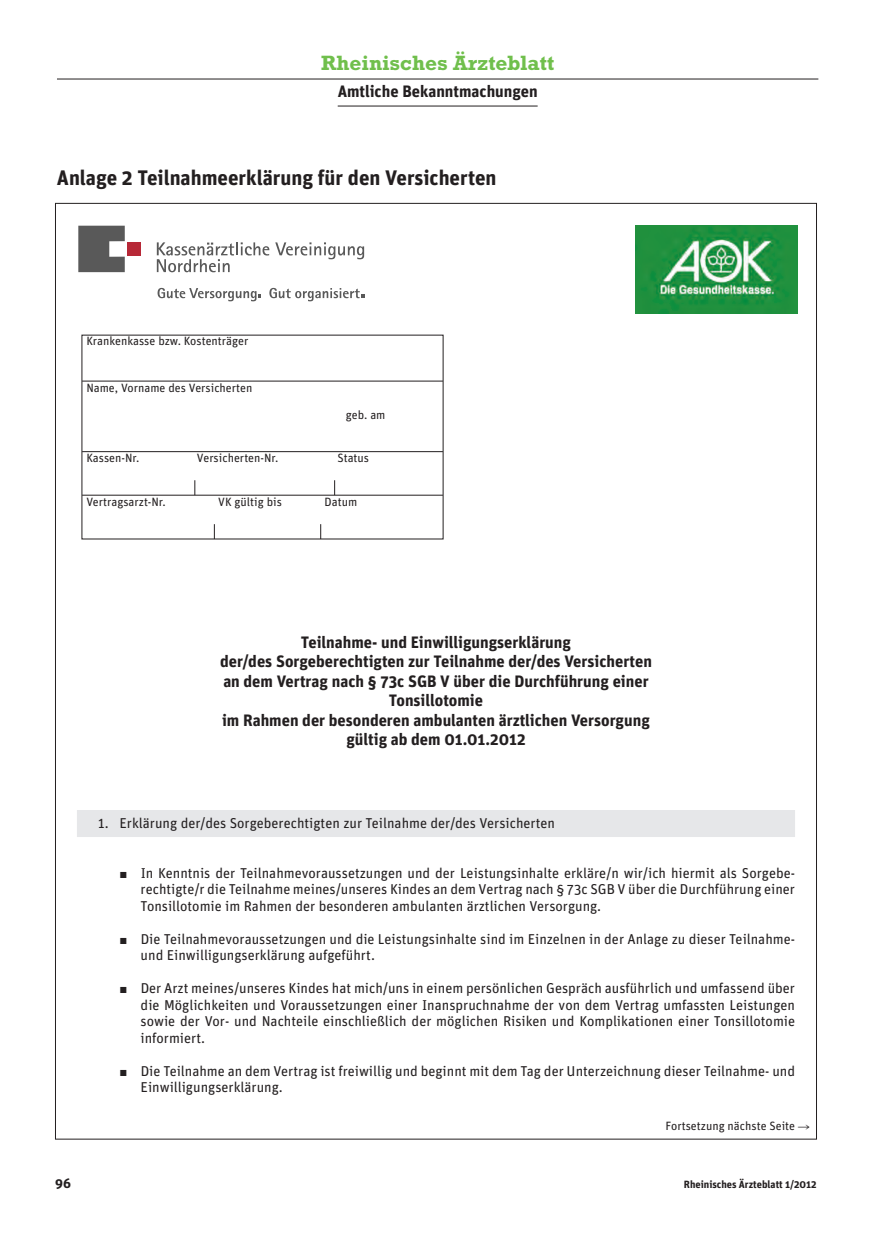
<style>
.page{position:relative;width:872px;height:1234px;background:#fff}
.page>*{position:absolute;margin:0;border:0;box-sizing:border-box;transform-origin:0 0}
.t1{font:700 21px "Unit";color:#231f20}
.t2{font:700 21px "Rockwell";color:#70bf4c}
.t3{font:700 16.5px/19.5px "Unit";color:#231f20;text-align:center}
.t4{font:14.25px/16.5px "Unit";color:#231f20;text-align:justify}
.t5{font:700 13.5px "Unit";color:#231f20}
.t6{font:12px "Unit";color:#231f20}
.t7{font:700 10.5px "Unit";color:#231f20}
</style>
<div class="page">
<div style="left:77px;top:809px;width:718px;height:18px;background:#e6e7e9"></div>
<div style="left:77px;top:827px;width:718px;height:9px;background:#e6e7e9"></div>
<hr style="left:57px;top:79px;width:761px;height:1px;background:#231f20">
<hr style="left:338px;top:106px;width:199px;height:1px;background:#231f20">
<img style="left:635px;top:225px;width:162px;height:88px">
<svg style="left:157px;top:242px;width:112px;height:30px"></svg>
<svg style="left:275px;top:242px;width:89px;height:17px"></svg>
<svg style="left:78px;top:226px;width:47px;height:46px"></svg>
<div style="left:127px;top:242px;width:13px;height:13px;background:#b72837"></div>
<svg style="left:158px;top:288px;width:103px;height:13px"></svg>
<svg style="left:269px;top:288px;width:95px;height:13px"></svg>
<hr style="left:82px;top:381px;width:361px;height:1px;background:#231f20">
<hr style="left:82px;top:451px;width:361px;height:1px;background:#231f20">
<hr style="left:82px;top:495px;width:361px;height:1px;background:#231f20">
<svg style="left:214px;top:524px;width:1px;height:15px"></svg>
<svg style="left:320px;top:524px;width:1px;height:15px"></svg>
<svg style="left:195px;top:480px;width:1px;height:15px"></svg>
<svg style="left:334px;top:480px;width:1px;height:15px"></svg>
<p class="t2" style="left:321px;top:56px;width:235px">Rheinisches Ärzteblatt</p>
<p class="t3" style="left:338px;top:83px;width:201px">Amtliche Bekanntmachungen</p>
<p class="t1" style="left:57px;top:170px;width:441px">Anlage 2 Teilnahmeerklärung für den Versicherten</p>
<p class="t6" style="left:86px;top:337px;width:163px">Krankenkasse bzw. Kostenträger</p>
<p class="t6" style="left:86px;top:383px;width:168px">Name, Vorname des Versicherten</p>
<p class="t6" style="left:346px;top:410px;width:41px">geb. am</p>
<p class="t6" style="left:86px;top:454px;width:55px">Kassen-Nr.</p>
<p class="t6" style="left:197px;top:454px;width:83px">Versicherten-Nr.</p>
<p class="t6" style="left:337px;top:454px;width:33px">Status</p>
<p class="t6" style="left:86px;top:497px;width:81px">Vertragsarzt-Nr.</p>
<p class="t6" style="left:218px;top:497px;width:65px">VK gültig bis</p>
<p class="t6" style="left:324px;top:497px;width:34px">Datum</p>
<p class="t3" style="left:220px;top:634px;width:433px">Teilnahme- und Einwilligungserklärung<br>der/des Sorgeberechtigten zur Teilnahme der/des Versicherten an dem Vertrag nach § 73c SGB V über die Durchführung einer Tonsillotomie<br>im Rahmen der besonderen ambulanten ärztlichen Versorgung gültig ab dem 01.01.2012</p>
<p class="t4" style="left:98px;top:816px;width:458px">1. Erklärung der/des Sorgeberechtigten zur Teilnahme der/des Versicherten</p>
<p class="t4" style="left:141px;top:865px;width:656px">In Kenntnis der Teilnahmevoraussetzungen und der Leistungsinhalte erkläre/n wir/ich hiermit als Sorgebe&shy;rechtigte/r die Teilnahme meines/unseres Kindes an dem Vertrag nach § 73c SGB V über die Durchführung einer Tonsillotomie im Rahmen der besonderen ambulanten ärztlichen Versorgung.</p>
<p class="t4" style="left:141px;top:931px;width:656px">Die Teilnahmevoraussetzungen und die Leistungsinhalte sind im Einzelnen in der Anlage zu dieser Teilnahme&shy;und Einwilligungserklärung aufgeführt.</p>
<p class="t4" style="left:141px;top:981px;width:656px">Der Arzt meines/unseres Kindes hat mich/uns in einem persönlichen Gespräch ausführlich und umfassend über die Möglichkeiten und Voraussetzungen einer Inanspruchnahme der von dem Vertrag umfassten Leistungen sowie der Vor- und Nachteile einschließlich der möglichen Risiken und Komplikationen einer Tonsillotomie informiert.</p>
<p class="t4" style="left:141px;top:1063px;width:656px">Die Teilnahme an dem Vertrag ist freiwillig und beginnt mit dem Tag der Unterzeichnung dieser Teilnahme- und<br>Einwilligungserklärung.</p>
<p class="t6" style="left:665px;top:1121px;width:131px">Fortsetzung nächste Seite</p>
<p class="t5" style="left:55px;top:1178px;width:17px">96</p>
<p class="t7" style="left:684px;top:1180px;width:134px">Rheinisches Ärzteblatt 1/2012</p>
</div>
